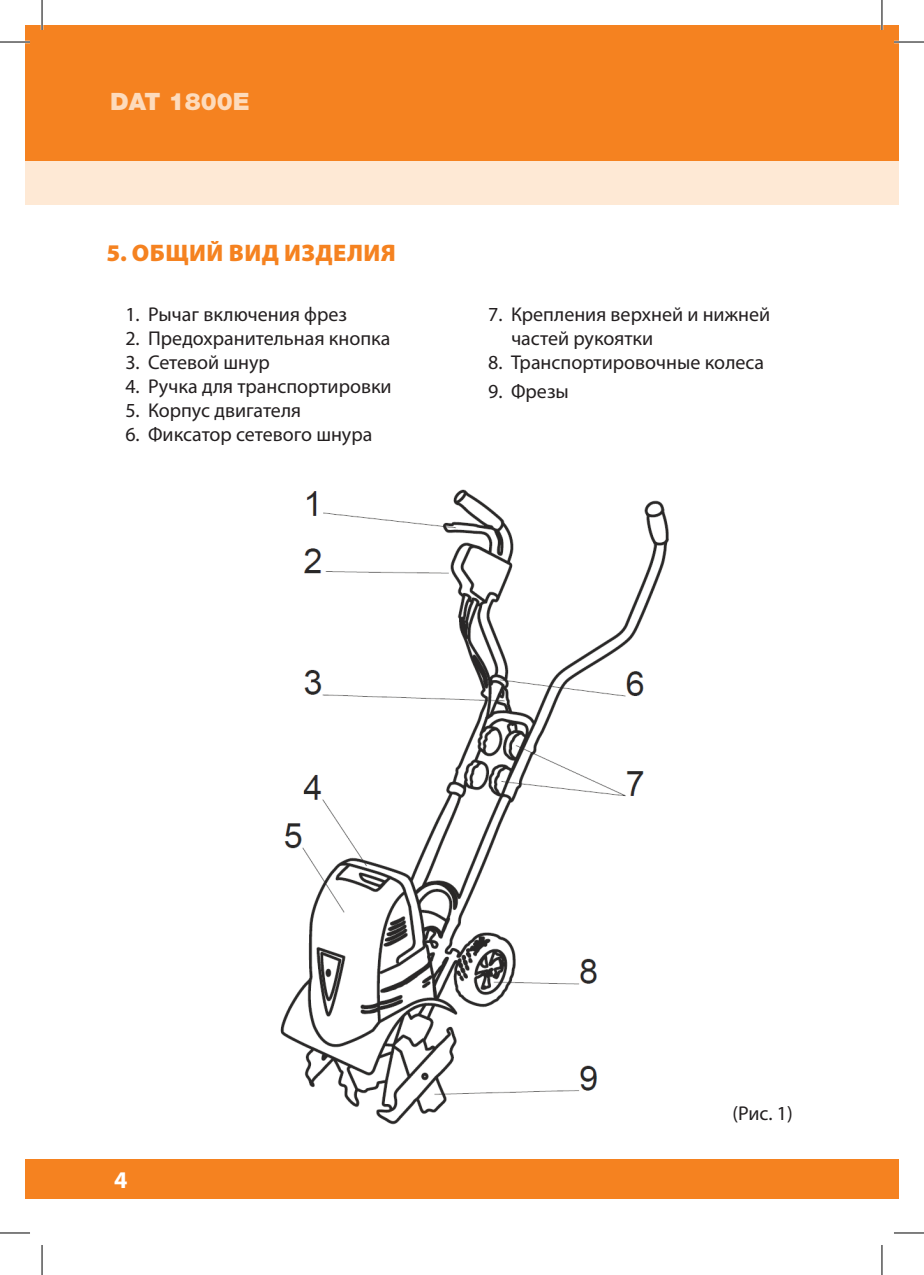
<style>
.page{position:relative;width:924px;height:1275px;background:#fff}
.page>*{position:absolute;margin:0;border:0;box-sizing:border-box;transform-origin:0 0}
.t1{font:900 24px "Myriad Pro";color:#f58220}
.t2{font:900 24px "Helvetica Neue Cyr";color:#fddbbc}
.t3{font:700 24px "Myriad Pro";color:#fff}
.t4{font:20px/24px "Myriad Pro";color:#231f20}
</style>
<div class="page">
<div style="left:25px;top:25px;width:873px;height:136px;background:#f58220"></div>
<div style="left:25px;top:1159px;width:873px;height:40px;background:#f58220"></div>
<div style="left:25px;top:161px;width:856px;height:44px;background:#fee9d5"></div>
<div style="left:881px;top:161px;width:17px;height:44px;background:#fee9d5"></div>
<img style="left:280px;top:489px;width:389px;height:636px">
<hr style="left:0;top:41px;width:30px;height:2px;background:#fff">
<hr style="left:893px;top:41px;width:30px;height:2px;background:#fff">
<hr style="left:41px;top:0;width:2px;height:30px;background:#fff">
<hr style="left:880px;top:0;width:2px;height:30px;background:#fff">
<hr style="left:0;top:42px;width:30px;height:1px;background:#000">
<hr style="left:893px;top:42px;width:30px;height:1px;background:#000">
<hr style="left:0;top:1232px;width:30px;height:1px;background:#000">
<hr style="left:893px;top:1232px;width:30px;height:1px;background:#000">
<hr style="left:42px;top:0;width:1px;height:30px;background:#000">
<hr style="left:42px;top:1245px;width:1px;height:30px;background:#000">
<hr style="left:881px;top:0;width:1px;height:30px;background:#000">
<hr style="left:881px;top:1245px;width:1px;height:30px;background:#000">
<p class="t2" style="left:110px;top:88px;width:141px">DAT 1800E</p>
<p class="t1" style="left:106px;top:237px;width:140px">5. ОБЩИЙ ВИД</p>
<p class="t1" style="left:284px;top:237px;width:17px">ИЗДЕЛИЯ</p>
<p class="t4" style="left:125px;top:302px;width:223px">1. Рычаг включения фрез</p>
<p class="t4" style="left:125px;top:326px;width:267px">2. Предохранительная кнопка</p>
<p class="t4" style="left:125px;top:350px;width:146px">3. Сетевой шнур</p>
<p class="t4" style="left:125px;top:374px;width:268px">4. Ручка для транспортировки</p>
<p class="t4" style="left:125px;top:398px;width:177px">5. Корпус двигателя</p>
<p class="t4" style="left:125px;top:422px;width:248px">6. Фиксатор сетевого шнура</p>
<p class="t4" style="left:510px;top:302px;width:260px;text-indent:-23px">7. Крепления верхней и нижней частей рукоятки</p>
<p class="t4" style="left:488px;top:350px;width:277px">8. Транспортировочные колеса</p>
<p class="t4" style="left:488px;top:378px;width:82px">9. Фрезы</p>
<p class="t3" style="left:114px;top:1164px;width:15px">4</p>
<p class="t4" style="left:732px;top:1101px;width:62px">(Рис. 1)</p>
</div>
